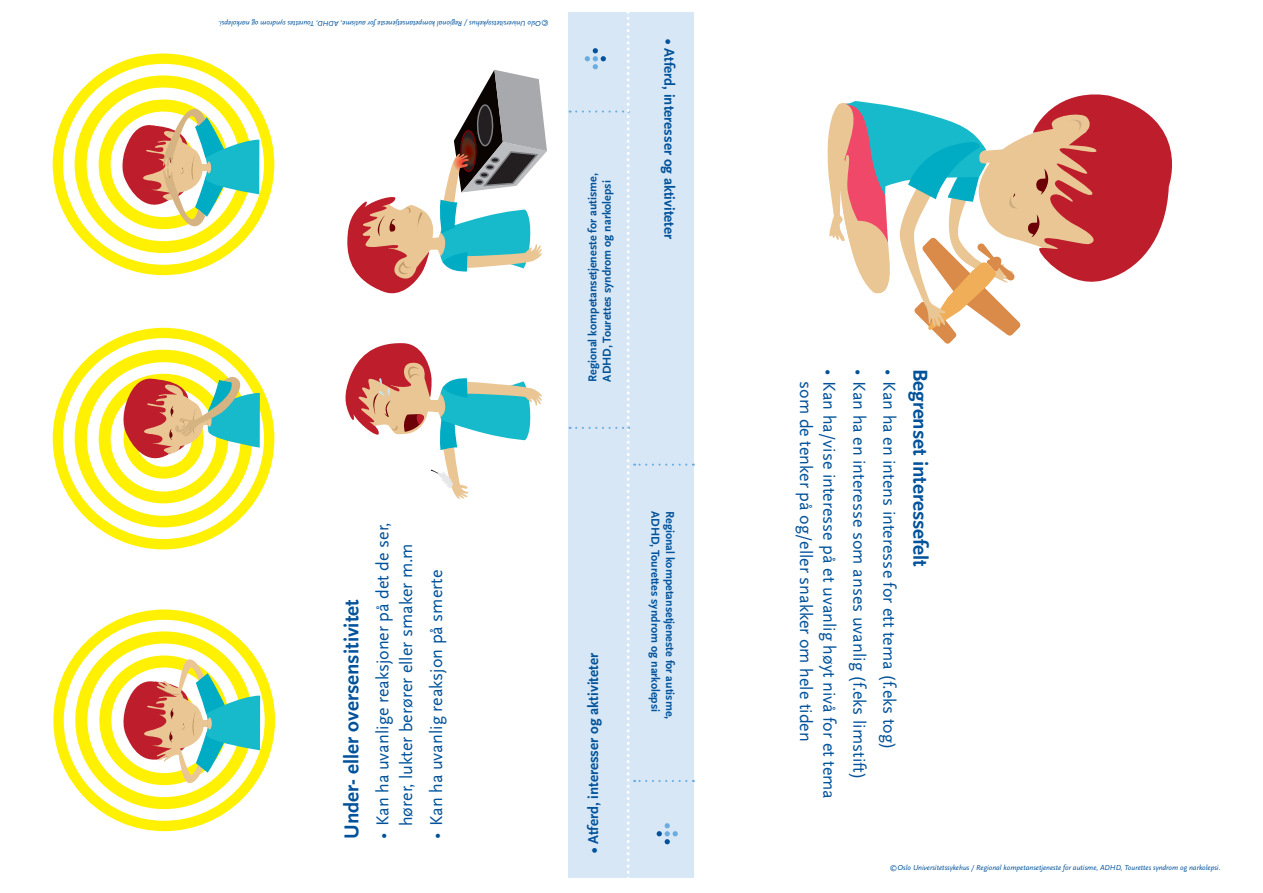
<style>
.page{position:relative;width:1263px;height:893px;background:#fff}
.page>*{position:absolute;margin:0;border:0;box-sizing:border-box;transform-origin:0 0}
.t1{font:700 21px "Scala Sans OT";color:#01529a}
.t2{font:18px/23.5px "Scala Sans OT";color:#01529a;text-align:center}
.t3{font:700 15px "Scala Sans OT";color:#01529a}
.t4{font:700 12px/14.4px "Scala Sans OT";color:#01529a}
.t5{font:italic 7.5px "Scala Sans OT";color:#01529a}
</style>
<div class="page">
<div style="left:53px;top:609px;width:222px;height:222px;background:#fff101;border-radius:50%"></div>
<div style="left:64px;top:620px;width:201px;height:201px;background:#fff;border-radius:50%"></div>
<div style="left:75px;top:631px;width:178px;height:178px;background:#fff101;border-radius:50%"></div>
<div style="left:87px;top:643px;width:154px;height:154px;background:#fff;border-radius:50%"></div>
<div style="left:99px;top:655px;width:130px;height:130px;background:#fff101;border-radius:50%"></div>
<div style="left:111px;top:667px;width:106px;height:106px;background:#fff;border-radius:50%"></div>
<svg style="left:120px;top:656px;width:140px;height:131px"></svg>
<div style="left:207px;top:717px;width:5px;height:12px;background:#eac694;border-radius:50%"></div>
<div style="left:53px;top:328px;width:221px;height:221px;background:#fff101;border-radius:50%"></div>
<div style="left:63px;top:338px;width:201px;height:201px;background:#fff;border-radius:50%"></div>
<div style="left:75px;top:350px;width:177px;height:177px;background:#fff101;border-radius:50%"></div>
<div style="left:87px;top:362px;width:154px;height:154px;background:#fff;border-radius:50%"></div>
<div style="left:99px;top:374px;width:129px;height:129px;background:#fff101;border-radius:50%"></div>
<div style="left:111px;top:386px;width:105px;height:106px;background:#fff;border-radius:50%"></div>
<div style="left:124px;top:398px;width:80px;height:81px;background:#fff101;border-radius:50%"></div>
<svg style="left:120px;top:363px;width:140px;height:105px"></svg>
<div style="left:53px;top:54px;width:221px;height:221px;background:#fff101;border-radius:50%"></div>
<div style="left:63px;top:64px;width:201px;height:201px;background:#fff;border-radius:50%"></div>
<div style="left:75px;top:75px;width:177px;height:178px;background:#fff101;border-radius:50%"></div>
<div style="left:87px;top:88px;width:153px;height:153px;background:#fff;border-radius:50%"></div>
<div style="left:99px;top:100px;width:129px;height:129px;background:#fff101;border-radius:50%"></div>
<div style="left:111px;top:112px;width:105px;height:105px;background:#fff;border-radius:50%"></div>
<svg style="left:119px;top:89px;width:140px;height:157px"></svg>
<svg style="left:345px;top:343px;width:197px;height:156px"></svg>
<svg style="left:347px;top:70px;width:200px;height:224px"></svg>
<div style="left:568px;top:13px;width:64px;height:865px;background:#d7e7f5"></div>
<div style="left:630px;top:13px;width:64px;height:865px;background:#d7e7f5"></div>
<svg style="left:827px;top:94px;width:345px;height:250px"></svg>
<svg style="left:570px;top:12px;width:116px;height:866px"></svg>
<p class="t5" style="left:549px;top:27px;width:332px;rotate:-180deg">©Oslo Universitetssykehus / Regional kompetansetjeneste for autisme, ADHD, Tourettes syndrom og narkolepsi.</p>
<p class="t4" style="left:586px;top:381px;width:210px;rotate:-90deg">Regional kompetansetjeneste for autisme,<br>ADHD, Tourettes syndrom og narkolepsi</p>
<p class="t3" style="left:678px;top:39px;width:201px;rotate:90deg">• Atferd, interesser og aktiviteter</p>
<p class="t1" style="left:340px;top:839px;width:241px;rotate:-90deg">Under- eller oversensitivitet</p>
<p class="t2" style="left:371px;top:839px;width:318px;rotate:-90deg">• Kan ha uvanlige reaksjoner på det de ser, hører, lukter berører eller smaker m.m</p>
<p class="t2" style="left:425px;top:839px;width:271px;rotate:-90deg">• Kan ha uvanlig reaksjon på smerte</p>
<p class="t3" style="left:585px;top:853px;width:201px;rotate:-90deg">• Atferd, interesser og aktiviteter</p>
<p class="t4" style="left:662px;top:511px;width:203px;rotate:90deg">ADHD, Tourettes syndrom og narkolepsi</p>
<p class="t4" style="left:677px;top:511px;width:210px;rotate:90deg">Regional kompetansetjeneste for autisme,</p>
<p class="t2" style="left:841px;top:381px;width:419px;text-align:left;text-indent:-13px;rotate:90deg">• Kan ha/vise interesse på et uvanlig høyt nivå for et tema som de tenker på og/eller snakker om hele tiden</p>
<p class="t2" style="left:871px;top:369px;width:412px;rotate:90deg">• Kan ha en interesse som anses uvanlig (f.eks limstift)</p>
<p class="t2" style="left:901px;top:369px;width:382px;rotate:90deg">• Kan ha en intens interesse for ett tema (f.eks tog)</p>
<p class="t1" style="left:932px;top:369px;width:200px;rotate:90deg">Begrenset interessefelt</p>
<p class="t5" style="left:890px;top:864px;width:332px">©Oslo Universitetssykehus / Regional kompetansetjeneste for autisme, ADHD, Tourettes syndrom og narkolepsi.</p>
</div>
